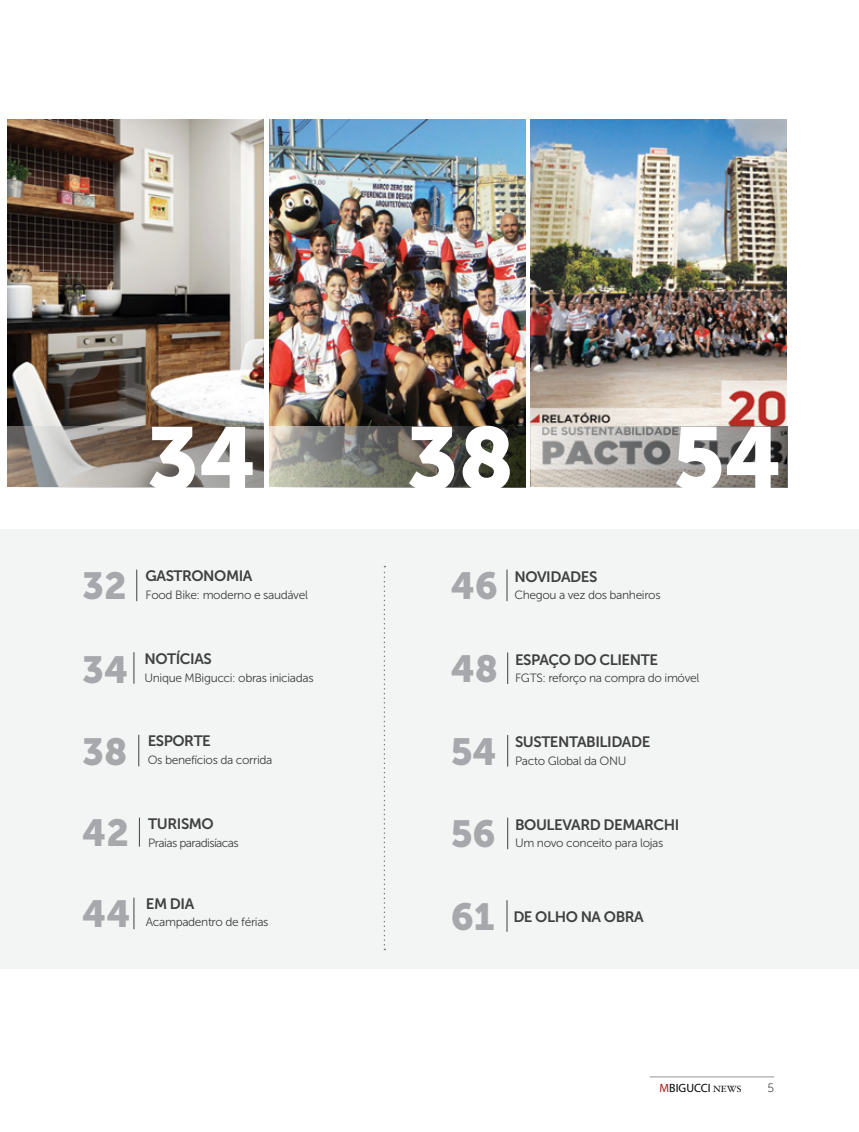
<style>
.page{position:relative;width:859px;height:1132px;background:#fff}
.page>*{position:absolute;margin:0;border:0;box-sizing:border-box;transform-origin:0 0}
.t1{font:89.1px "Museo Sans 900";color:#fff}
.t2{font:37.5px "Museo Sans 900";color:#a7a8ab}
.t3{font:15px "Museo Sans 700";letter-spacing:-.03em;color:#404041}
.t4{font:12px "Museo Sans 300";letter-spacing:-.03em;color:#404041}
.t5{font:12px "Museo Sans 300";letter-spacing:-.05em;color:#404041}
.t6{font:12px "Myriad Pro";color:#000}
.t7{font:12px "Museo Sans 100";color:#000}
.s1{color:#b01916}
.s2{font-family:"Hoefler Text";font-size:9px}
</style>
<div class="page">
<hr style="left:650px;top:1076px;width:124px;height:1px;background:#939598">
<img style="left:269px;top:120px;width:257px;height:306px">
<img style="left:7px;top:120px;width:256px;height:306px">
<div style="left:0;top:529px;width:859px;height:439px;background:#f3f4f4"></div>
<img style="left:530px;top:120px;width:257px;height:366px">
<hr style="left:507px;top:569px;width:1px;height:32px;background:#404041">
<hr style="left:507px;top:652px;width:1px;height:31px;background:#404041">
<hr style="left:507px;top:734px;width:1px;height:32px;background:#404041">
<hr style="left:507px;top:817px;width:1px;height:31px;background:#404041">
<hr style="left:507px;top:899px;width:1px;height:32px;background:#404041">
<svg style="left:7px;top:426px;width:256px;height:61px;background:#8e867f"></svg>
<svg style="left:384px;top:565px;width:1px;height:384px"></svg>
<hr style="left:136px;top:569px;width:1px;height:32px;background:#404041">
<hr style="left:134px;top:652px;width:1px;height:31px;background:#404041">
<svg style="left:139px;top:817px;width:1px;height:29px"></svg>
<hr style="left:134px;top:897px;width:1px;height:31px;background:#404041">
<hr style="left:138px;top:734px;width:1px;height:32px;background:#404041">
<svg style="left:269px;top:426px;width:257px;height:61px;background:#6b6b61"></svg>
<svg style="left:531px;top:426px;width:257px;height:61px;background:#999693"></svg>
<h1 class="t1" style="left:147px;top:408px;width:111px">34</h1>
<h1 class="t1" style="left:406px;top:408px;width:109px">38</h1>
<h1 class="t1" style="left:673px;top:408px;width:111px">54</h1>
<h2 class="t2" style="left:82px;top:564px;width:46px">32</h2>
<p class="t3" style="left:146px;top:567px;width:108px">GASTRONOMIA</p>
<p class="t4" style="left:146px;top:588px;width:164px">Food Bike: moderno e saudável</p>
<h2 class="t2" style="left:451px;top:564px;width:49px">46</h2>
<p class="t3" style="left:514px;top:568px;width:75px">NOVI DADES</p>
<p class="t4" style="left:514px;top:588px;width:148px">Chegou a vez dos banheiros</p>
<h2 class="t2" style="left:82px;top:648px;width:48px">34</h2>
<p class="t3" style="left:145px;top:650px;width:69px">N OTÍCIAS</p>
<p class="t4" style="left:145px;top:671px;width:171px">Unique MBigucci: obras iniciadas</p>
<h2 class="t2" style="left:451px;top:647px;width:49px">48</h2>
<p class="t3" style="left:515px;top:651px;width:144px">ESPAÇO DO CLIENTE</p>
<p class="t4" style="left:515px;top:671px;width:186px">FGTS: reforço na compra do imóvel</p>
<h2 class="t2" style="left:82px;top:730px;width:47px">38</h2>
<p class="t3" style="left:148px;top:732px;width:10px">ESPORTE</p>
<p class="t4" style="left:148px;top:753px;width:126px">Os benefícios da corrida</p>
<h2 class="t2" style="left:451px;top:730px;width:48px">54</h2>
<p class="t3" style="left:515px;top:733px;width:137px">SUSTENTABILIDADE</p>
<p class="t4" style="left:515px;top:754px;width:113px">Pacto Global da ONU</p>
<h2 class="t2" style="left:82px;top:811px;width:48px">42</h2>
<p class="t3" style="left:148px;top:815px;width:11px">TURISMO</p>
<p class="t5" style="left:148px;top:835px;width:92px">Praias paradisíacas</p>
<h2 class="t2" style="left:451px;top:812px;width:47px">56</h2>
<p class="t3" style="left:515px;top:816px;width:166px">BOULEVARD DEMARCHI</p>
<p class="t4" style="left:515px;top:836px;width:150px">Um novo conceito para lojas</p>
<h2 class="t2" style="left:82px;top:892px;width:50px">44</h2>
<p class="t3" style="left:146px;top:895px;width:50px">EM DIA</p>
<p class="t4" style="left:146px;top:915px;width:124px">Acampadentro de férias</p>
<h2 class="t2" style="left:451px;top:895px;width:46px">61</h2>
<p class="t3" style="left:513px;top:907px;width:34px">DE OLHO</p>
<p class="t3" style="left:581px;top:907px;width:35px">NA OBRA</p>
<p class="t6" style="left:660px;top:1080px;width:83px"><span class="s1">M</span>BIGUCCI <span class="s2">NEWS</span></p>
<p class="t7" style="left:767px;top:1081px;width:8px">5</p>
</div>
